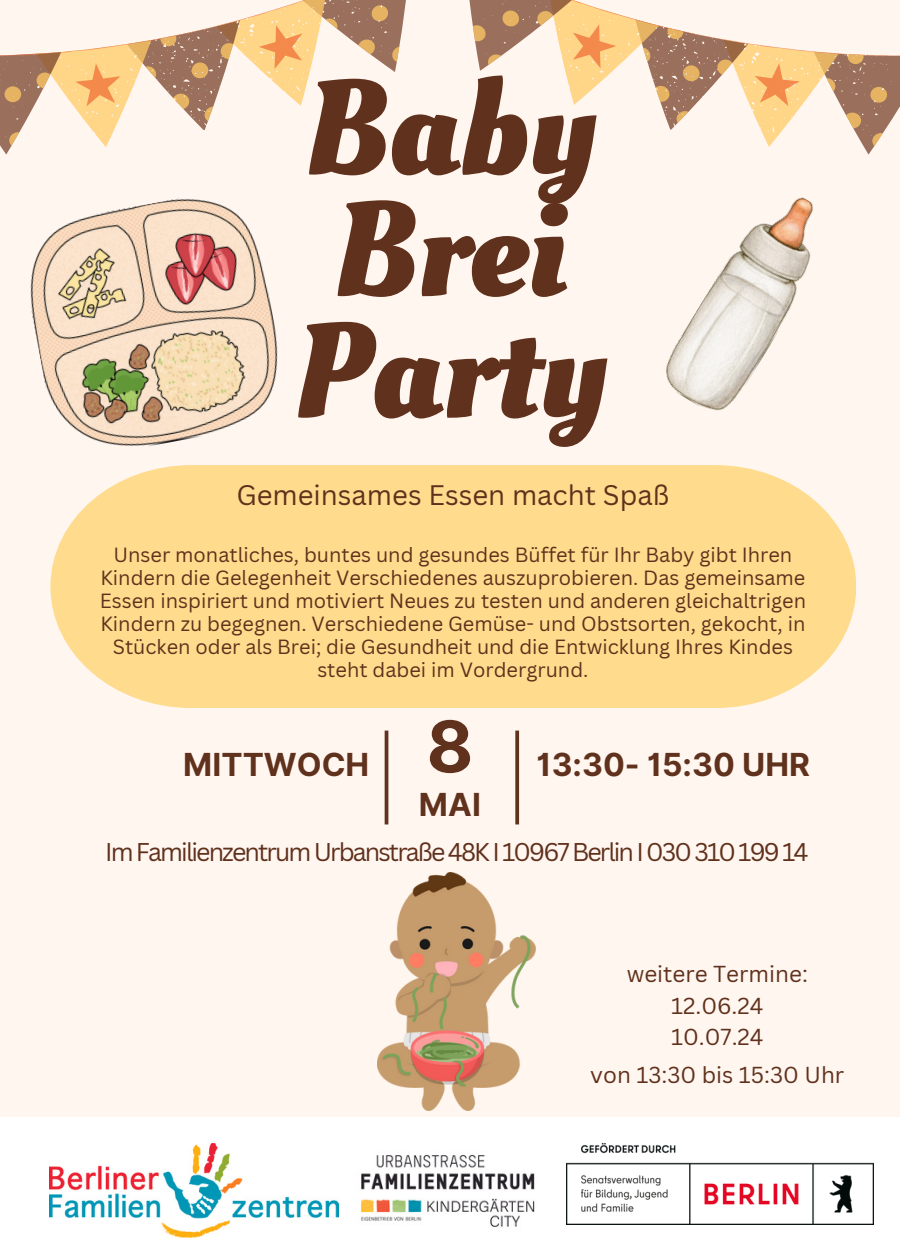
<style>
.page{position:relative;width:900px;height:1260px;background:#fff6f0}
.page>*{position:absolute;margin:0;border:0;box-sizing:border-box;transform-origin:0 0}
.t1{font:700 134px/121.5px "Oleo Script";color:#60311c}
.t2{font:700 71.25px "Inter";color:#60311c}
.t3{font:700 31.75px "Inter";color:#60311c}
.t4{font:27.5px "Canva Sans";color:#60311c}
.t5{font:25px "Canva Sans";letter-spacing:-.075em;color:#60311c}
.t6{font:22.5px/31.2px "Canva Sans";color:#60311c;text-align:center}
.t7{font:20px/23.2px "Canva Sans";color:#60311c;text-align:center}
</style>
<div class="page">
<svg style="left:0;top:0;width:406px;height:155px"></svg>
<svg style="left:469px;top:0;width:431px;height:155px"></svg>
<hr style="left:385px;top:731px;width:3px;height:93px;background:#60311c">
<svg style="left:515px;top:731px;width:4px;height:93px"></svg>
<img style="left:378px;top:873px;width:157px;height:238px">
<img style="left:30px;top:198px;width:248px;height:248px">
<img style="left:666px;top:197px;width:147px;height:214px">
<svg style="left:50px;top:465px;width:806px;height:243px;background:#fedd94"></svg>
<div style="left:0;top:1118px;width:900px;height:142px;background:#fff"></div>
<img style="left:327px;top:1122px;width:240px;height:138px">
<img style="left:50px;top:1144px;width:288px;height:94px">
<img style="left:566px;top:1144px;width:308px;height:81px">
<h3 class="t1" style="left:293px;top:71px;width:316px">Baby<br>Brei<br>Party</h3>
<p class="t4" style="left:236px;top:476px;width:435px">Gemeinsames Essen macht Spaß</p>
<p class="t7" style="left:100px;top:542px;width:708px">Unser monatliches, buntes und gesundes Büffet für Ihr Baby gibt Ihren Kindern die Gelegenheit Verschiedenes auszuprobieren. Das gemeinsame Essen inspiriert und motiviert Neues zu testen und anderen gleichaltrigen Kindern zu begegnen. Verschiedene Gemüse- und Obstsorten, gekocht, in Stücken oder als Brei; die Gesundheit und die Entwicklung Ihres Kindes steht dabei im Vordergrund.</p>
<p class="t2" style="left:426px;top:704px;width:49px">8</p>
<p class="t3" style="left:419px;top:786px;width:63px">MAI</p>
<h2 class="t3" style="left:183px;top:745px;width:188px">MITTWOCH</h2>
<h2 class="t3" style="left:537px;top:745px;width:275px">13:30- 15:30 UHR</h2>
<p class="t5" style="left:105px;top:834px;width:705px">Im Familienzentrum Urbanstraße 48K I 10967 Berlin I 030 310 199 14</p>
<h2 class="t6" style="left:627px;top:958px;width:183px">weitere Termine:<br>12.06.24<br>10.07.24</h2>
<h3 class="t6" style="left:590px;top:1058px;width:256px">von 13:30 bis 15:30 Uhr</h3>
</div>
